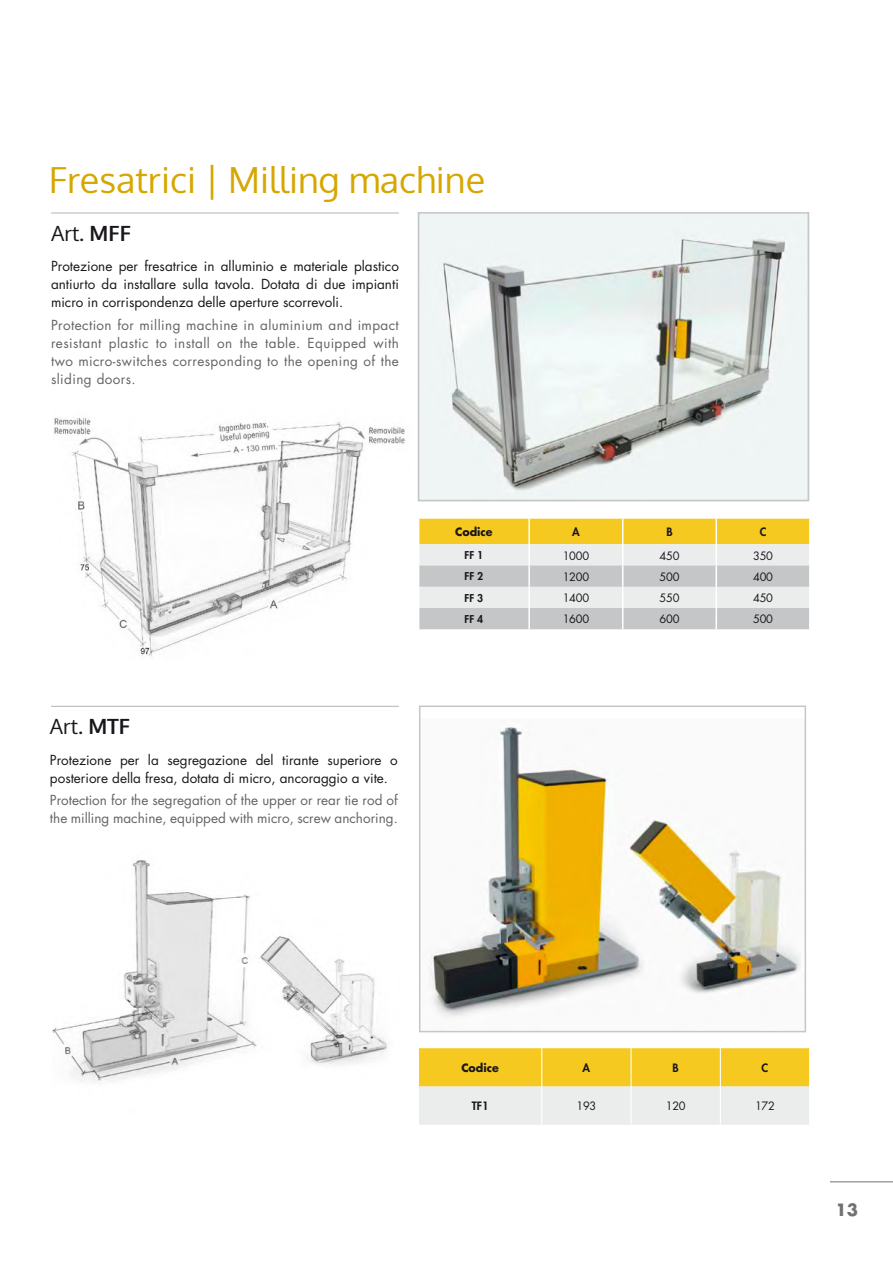
<style>
.page{position:relative;width:893px;height:1263px;background:#fff}
.page>*{position:absolute;margin:0;border:0;box-sizing:border-box;transform-origin:0 0}
.t1{font:36px "Oxygen";color:#d6a700}
.t2{font:21px "Oxygen";color:#1a171c}
.t3{font:700 16.5px "Futura Std";color:#6f7172}
.t4{font:13.5px/18px "Futura Std";color:#636466;text-align:justify}
.t5{font:13.5px/18px "Futura Std";color:#1a171c;text-align:justify}
.t6{font:11.25px "Futura Std";letter-spacing:-.02em;color:#1a171c}
.t7{font:700 11.25px "Futura Std";color:#1a171c}
.t8{font:800 11.25px "Futura Std";color:#1a171c}
.t9{font:800 10.5px "Futura Std";color:#1a171c}
.s1{font-weight:700}
</style>
<div class="page">
<hr style="left:830px;top:1181px;width:63px;height:1px;background:#6f7172">
<hr style="left:51px;top:213px;width:348px;height:1px;background:#b1b3b4">
<svg style="left:419px;top:519px;width:391px;height:110px;background:#dfd6b0"></svg>
<hr style="left:809px;top:608px;width:2px;height:21px;background:#fff">
<hr style="left:51px;top:706px;width:348px;height:1px;background:#b1b3b4">
<svg style="left:419px;top:1048px;width:390px;height:77px;background:#f0db87"></svg>
<hr style="left:541px;top:1048px;width:1px;height:38px;background:#fff">
<hr style="left:630px;top:1048px;width:2px;height:38px;background:#fff">
<hr style="left:720px;top:1048px;width:1px;height:38px;background:#fff">
<hr style="left:541px;top:1086px;width:1px;height:39px;background:#fff">
<hr style="left:630px;top:1086px;width:2px;height:39px;background:#fff">
<hr style="left:720px;top:1086px;width:1px;height:39px;background:#fff">
<img style="left:421px;top:215px;width:385px;height:283px">
<div style="left:418px;top:212px;width:391px;height:289px;border:2px solid #c5c6c7"></div>
<img style="left:54px;top:417px;width:351px;height:239px">
<img style="left:52px;top:860px;width:335px;height:222px">
<img style="left:429px;top:726px;width:372px;height:292px">
<div style="left:419px;top:705px;width:387px;height:327px;border:2px solid #c5c6c7"></div>
<h1 class="t1" style="left:49px;top:156px;width:438px">Fresatrici | Milling machine</h1>
<h2 class="t2" style="left:51px;top:219px;width:82px">Art. <span class="s1">MFF</span></h2>
<p class="t5" style="left:51px;top:257px;width:349px">Protezione per fresatrice in alluminio e materiale plastico antiurto da installare sulla tavola. Dotata di due impianti micro in corrispondenza delle aperture scorrevoli.</p>
<p class="t4" style="left:51px;top:316px;width:349px">Protection for milling machine in aluminium and impact resistant plastic to install on the table. Equipped with two micro-switches corresponding to the opening of the sliding doors.</p>
<h2 class="t2" style="left:50px;top:712px;width:82px">Art. <span class="s1">MTF</span></h2>
<p class="t5" style="left:50px;top:751px;width:349px">Protezione per la segregazione del tirante superiore o posteriore della fresa, dotata di micro, ancoraggio a vite.</p>
<p class="t4" style="left:50px;top:791px;width:349px">Protection for the segregation of the upper or rear tie rod of the milling machine, equipped with micro, screw anchoring.</p>
<p class="t7" style="left:455px;top:524px;width:39px">Codice</p>
<p class="t8" style="left:572px;top:525px;width:9px">A</p>
<p class="t8" style="left:666px;top:525px;width:8px">B</p>
<p class="t8" style="left:760px;top:525px;width:8px">C</p>
<p class="t9" style="left:464px;top:549px;width:20px">FF 1</p>
<p class="t6" style="left:563px;top:548px;width:28px">1000</p>
<p class="t6" style="left:660px;top:548px;width:21px">450</p>
<p class="t6" style="left:753px;top:548px;width:21px">350</p>
<p class="t9" style="left:464px;top:570px;width:20px">FF 2</p>
<p class="t6" style="left:563px;top:569px;width:28px">1200</p>
<p class="t6" style="left:660px;top:569px;width:21px">500</p>
<p class="t6" style="left:753px;top:569px;width:21px">400</p>
<p class="t9" style="left:464px;top:591px;width:20px">FF 3</p>
<p class="t6" style="left:563px;top:591px;width:28px">1400</p>
<p class="t6" style="left:660px;top:591px;width:21px">550</p>
<p class="t6" style="left:753px;top:591px;width:21px">450</p>
<p class="t9" style="left:464px;top:612px;width:20px">FF 4</p>
<p class="t6" style="left:563px;top:612px;width:28px">1600</p>
<p class="t6" style="left:660px;top:612px;width:21px">600</p>
<p class="t6" style="left:753px;top:612px;width:21px">500</p>
<p class="t7" style="left:461px;top:1060px;width:39px">Codice</p>
<p class="t8" style="left:583px;top:1061px;width:9px">A</p>
<p class="t8" style="left:673px;top:1061px;width:8px">B</p>
<p class="t8" style="left:762px;top:1061px;width:8px">C</p>
<p class="t8" style="left:472px;top:1099px;width:18px">TF1</p>
<p class="t6" style="left:576px;top:1099px;width:21px">193</p>
<p class="t6" style="left:666px;top:1099px;width:21px">120</p>
<p class="t6" style="left:755px;top:1099px;width:21px">172</p>
<p class="t3" style="left:836px;top:1199px;width:24px">13</p>
</div>
